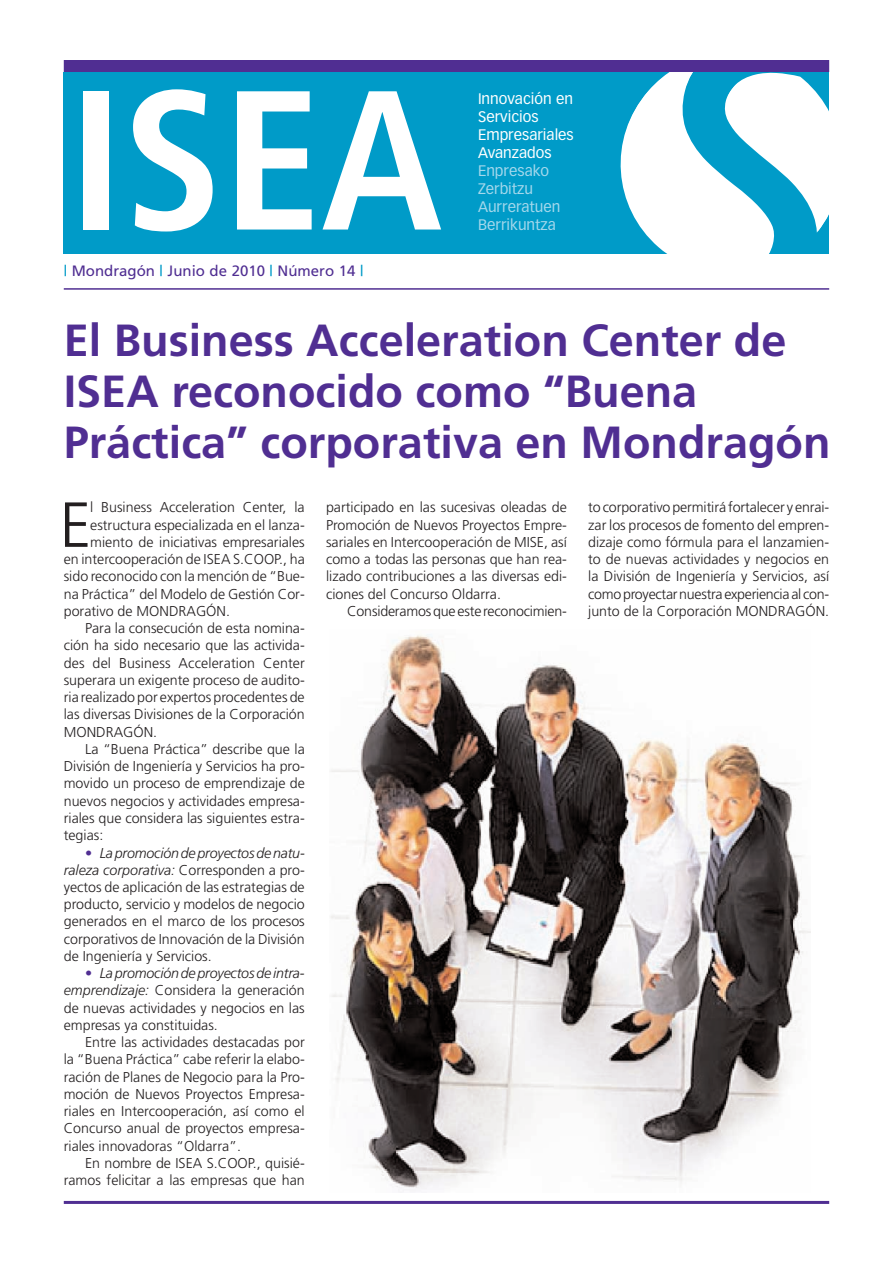
<style>
.page{position:relative;width:893px;height:1263px;background:#fff}
.page>*{position:absolute;margin:0;border:0;box-sizing:border-box;transform-origin:0 0}
.t1{font:700 condensed 198px "Frutiger";color:#fff}
.t2{font:300 63.6px "Frutiger";color:#231f20}
.t3{font:700 45px/51px "Frutiger";color:#502e92}
.t4{font:15px/18px "Vectora LH";color:#fff}
.t5{font:15px/18px "Vectora LH";color:#a4d8ec}
.t6{font:15px "Frutiger";color:#502e92}
.t7{font:300 14.25px/17.2px "Frutiger";color:#231f20;text-align:justify}
.s1{color:#009bc8}
.s2{color:#502e92}
.s3{font-style:italic}
</style>
<div class="page">
<img style="left:330px;top:634px;width:481px;height:559px">
<hr style="left:64px;top:1201px;width:765px;height:3px;background:#502e92">
<div style="left:64px;top:72px;width:765px;height:182px;background:#009bc8"></div>
<hr style="left:64px;top:288px;width:765px;height:2px;background:#502e92">
<svg style="left:620px;top:66px;width:210px;height:188px"></svg>
<div style="left:64px;top:60px;width:765px;height:12px;background:#502e92"></div>
<h1 class="t1" style="left:68px;top:81px;width:376px">ISEA</h1>
<p class="t4" style="left:478px;top:90px;width:97px">Innovación en<br>Servicios<br>Empresariales<br>Avanzados</p>
<p class="t5" style="left:478px;top:162px;width:84px">Enpresako<br>Zerbitzu<br>Aurreratuen<br>Berrikuntza</p>
<p class="t6" style="left:64px;top:265px;width:301px"><span class="s1">|</span> Mondragón <span class="s1">|</span> Junio de 2010 <span class="s1">|</span> Número 14 <span class="s1">|</span></p>
<h3 class="t3" style="left:64px;top:319px;width:768px">El Business Acceleration Center de<br>ISEA reconocido como “Buena<br>Práctica” corporativa en Mondragón</h3>
<h2 class="t2" style="left:60px;top:499px;width:33px">E</h2>
<p class="t7" style="left:90px;top:500px;width:216px">l Business Acceleration Center, la</p>
<p class="t7" style="left:90px;top:517px;width:216px">estructura especializada en el lanza-</p>
<p class="t7" style="left:90px;top:534px;width:216px">miento de iniciativas empresariales</p>
<p class="t7" style="left:64px;top:552px;width:243px">en intercooperación de ISEA S.COOP., ha</p>
<p class="t7" style="left:64px;top:569px;width:243px">sido reconocido con la mención de “Bue-</p>
<p class="t7" style="left:64px;top:586px;width:242px">na Práctica” del Modelo de Gestión Cor-</p>
<p class="t7" style="left:64px;top:603px;width:168px">porativo de MONDRAGÓN.</p>
<p class="t7" style="left:85px;top:621px;width:221px">Para la consecución de esta nomina-</p>
<p class="t7" style="left:64px;top:638px;width:242px">ción ha sido necesario que las activida-</p>
<p class="t7" style="left:64px;top:655px;width:243px">des del Business Acceleration Center</p>
<p class="t7" style="left:64px;top:672px;width:243px">superara un exigente proceso de audito-</p>
<p class="t7" style="left:64px;top:690px;width:242px">ria realizado por expertos procedentes de</p>
<p class="t7" style="left:64px;top:707px;width:243px">las diversas Divisiones de la Corporación</p>
<p class="t7" style="left:64px;top:724px;width:95px">MONDRAGÓN.</p>
<p class="t7" style="left:85px;top:741px;width:221px">La “Buena Práctica” describe que la</p>
<p class="t7" style="left:64px;top:759px;width:243px">División de Ingeniería y Servicios ha pro-</p>
<p class="t7" style="left:64px;top:776px;width:242px">movido un proceso de emprendizaje de</p>
<p class="t7" style="left:64px;top:793px;width:242px">nuevos negocios y actividades empresa-</p>
<p class="t7" style="left:64px;top:810px;width:242px">riales que considera las siguientes estra-</p>
<p class="t7" style="left:64px;top:828px;width:41px">tegias:</p>
<p class="t7" style="left:64px;top:845px;width:243px;text-indent:21px"><span class="s2">•</span> <span class="s3">La promoción de proyectos de natu&shy;raleza corporativa:</span> Corresponden a pro&shy;yectos de aplicación de las estrategias de producto, servicio y modelos de negocio generados en el marco de los procesos corporativos de Innovación de la División de Ingeniería y Servicios.</p>
<p class="t7" style="left:64px;top:966px;width:242px;text-indent:21px"><span class="s2">•</span> <span class="s3">La promoción de proyectos de intra&shy;emprendizaje:</span> Considera la generación de nuevas actividades y negocios en las empresas ya constituidas.</p>
<p class="t7" style="left:64px;top:1035px;width:243px;text-indent:21px">Entre las actividades destacadas por la “Buena Práctica” cabe referir la elabo&shy;ración de Planes de Negocio para la Pro&shy;moción de Nuevos Proyectos Empresa&shy;riales en Intercooperación, así como el Concurso anual de proyectos empresa&shy;riales innovadoras “Oldarra”.</p>
<p class="t7" style="left:64px;top:1155px;width:243px;text-align:right">En nombre de ISEA S.COOP., quisié&shy;ramos felicitar a las empresas que han</p>
<p class="t7" style="left:326px;top:500px;width:243px">participado en las sucesivas oleadas de Promoción de Nuevos Proyectos Empre&shy;sariales en Intercooperación de MISE, así como a todas las personas que han rea&shy;lizado contribuciones a las diversas edi&shy;ciones del Concurso Oldarra.</p>
<p class="t7" style="left:347px;top:603px;width:221px">Consideramos que este reconocimien-</p>
<p class="t7" style="left:588px;top:500px;width:243px">to corporativo permitirá fortalecer y enrai&shy;zar los procesos de fomento del empren&shy;dizaje como fórmula para el lanzamien&shy;to de nuevas actividades y negocios en la División de Ingeniería y Servicios, así como proyectar nuestra experiencia al con&shy;junto de la Corporación MONDRAGÓN.</p>
</div>
